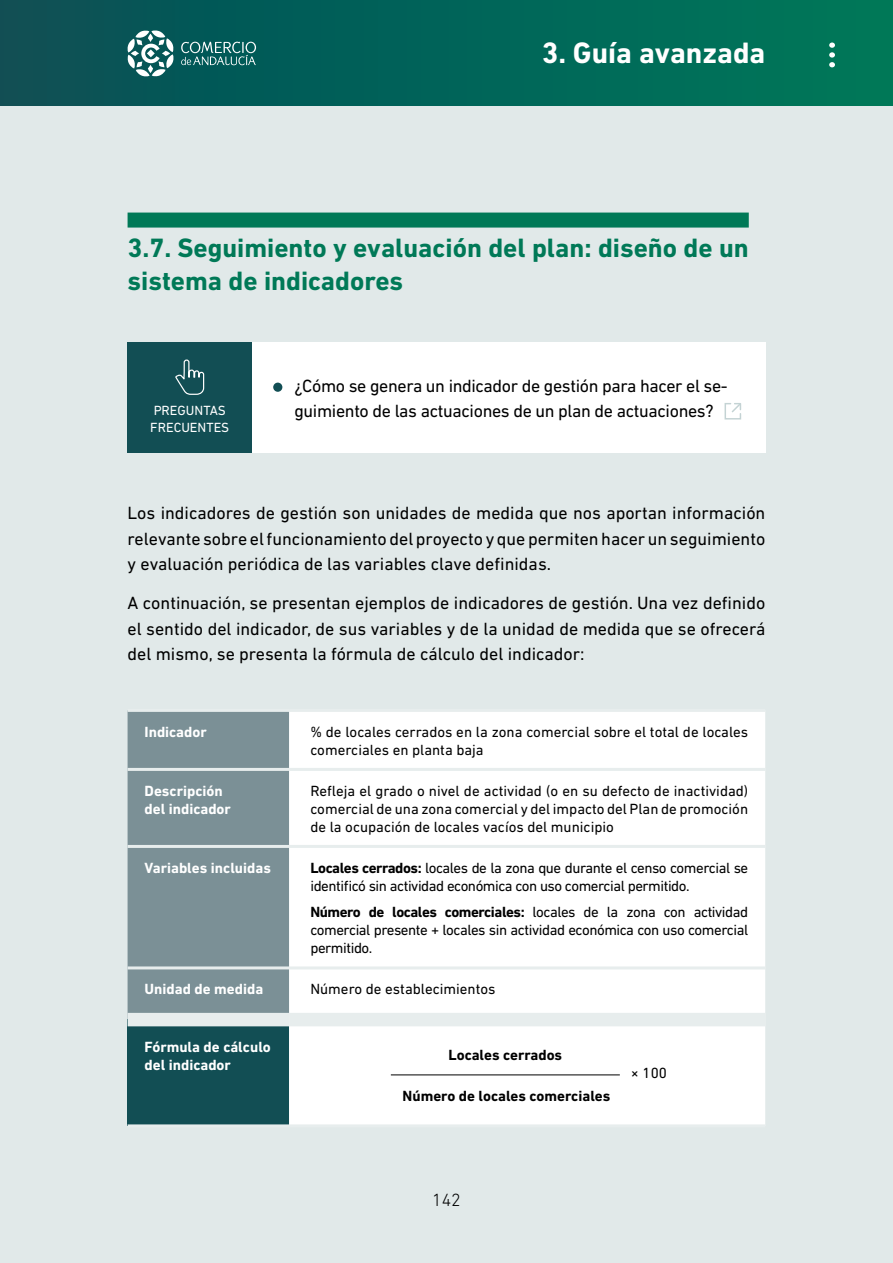
<style>
.page{position:relative;width:893px;height:1263px;background:#fff}
.page>*{position:absolute;margin:0;border:0;box-sizing:border-box;transform-origin:0 0}
.t1{font:700 30px "DIN Next LT Pro";color:#fff}
.t2{font:700 27px/32.4px "DIN Next LT Pro";color:#007957}
.t3{font:300 19.5px "DIN Next LT Pro";color:#000}
.t4{font:18px/25.5px "DIN Next LT Pro";letter-spacing:-.01em;color:#000;text-align:justify}
.t5{font:300 18px "DIN Next LT Pro";color:#000}
.t6{font:15px/18px "DIN Next LT Pro";letter-spacing:-.02em;color:#000;text-align:justify}
.t7{font:15px/18px "DIN Next LT Pro";color:#000}
.t8{font:700 15px/18px "DIN Next LT Pro";color:#fff}
.t9{font:700 15px "DIN Next LT Pro";color:#000}
.t10{font:13.5px/16.2px "DIN Next LT Pro";color:#fff}
.s1{font-weight:700}
</style>
<div class="page">
<div style="left:0;top:0;width:893px;height:106px;background:linear-gradient(to right,#084f56,#00795a)"></div>
<svg style="left:127px;top:30px;width:47px;height:47px"></svg>
<svg style="left:181px;top:42px;width:75px;height:23px"></svg>
<div style="left:0;top:106px;width:893px;height:1157px;background:#e1e9e9"></div>
<div style="left:128px;top:213px;width:621px;height:15px;background:#007957"></div>
<div style="left:128px;top:342px;width:124px;height:111px;background:#124e54"></div>
<div style="left:252px;top:342px;width:513px;height:111px;background:#fff"></div>
<svg style="left:175px;top:359px;width:30px;height:36px"></svg>
<div style="left:273px;top:383px;width:9px;height:9px;background:#124e54;border-radius:50%"></div>
<svg style="left:724px;top:403px;width:18px;height:17px"></svg>
<div style="left:128px;top:712px;width:161px;height:301px;background:#7b9096"></div>
<div style="left:289px;top:712px;width:476px;height:412px;background:#fff"></div>
<div style="left:128px;top:1019px;width:161px;height:107px;background:#124e54"></div>
<hr style="left:128px;top:709px;width:161px;height:3px;background:#e7eded">
<hr style="left:289px;top:709px;width:476px;height:3px;background:#e7eded">
<hr style="left:128px;top:768px;width:161px;height:3px;background:#e7eded">
<hr style="left:289px;top:768px;width:476px;height:3px;background:#e7eded">
<hr style="left:128px;top:845px;width:161px;height:3px;background:#e7eded">
<hr style="left:289px;top:845px;width:476px;height:3px;background:#e7eded">
<hr style="left:128px;top:966px;width:161px;height:3px;background:#e7eded">
<hr style="left:289px;top:966px;width:476px;height:3px;background:#e7eded">
<hr style="left:128px;top:1124px;width:161px;height:3px;background:#e7eded">
<hr style="left:289px;top:1124px;width:476px;height:3px;background:#e7eded">
<div style="left:128px;top:1013px;width:161px;height:13px;background:#e7eded"></div>
<div style="left:289px;top:1013px;width:476px;height:13px;background:#e7eded"></div>
<hr style="left:391px;top:1074px;width:229px;height:1px;background:#000">
<svg style="left:829px;top:43px;width:6px;height:24px"></svg>
<h1 class="t1" style="left:542px;top:35px;width:225px">3. Guía avanzada</h1>
<h2 class="t2" style="left:128px;top:232px;width:623px">3.7. Seguimiento y evaluación del plan: diseño de un sistema de indicadores</h2>
<p class="t10" style="left:150px;top:402px;width:80px">PREGUNTAS<br>FRECUENTES</p>
<p class="t4" style="left:294px;top:373px;width:435px">¿Cómo se genera un indicador de gestión para hacer el se&shy;guimiento de las actuaciones de un plan de actuaciones?</p>
<p class="t4" style="left:128px;top:500px;width:639px">Los indicadores de gestión son unidades de medida que nos aportan información relevante sobre el funcionamiento del proyecto y que permiten hacer un seguimiento y evaluación periódica de las variables clave definidas.</p>
<p class="t4" style="left:128px;top:590px;width:639px">A continuación, se presentan ejemplos de indicadores de gestión. Una vez definido el sentido del indicador, de sus variables y de la unidad de medida que se ofrecerá del mismo, se presenta la fórmula de cálculo del indicador:</p>
<p class="t8" style="left:145px;top:722px;width:64px">Indicador</p>
<p class="t7" style="left:310px;top:722px;width:439px">% de locales cerrados en la zona comercial sobre el total de locales comerciales en planta baja</p>
<p class="t8" style="left:145px;top:781px;width:88px">Descripción del indicador</p>
<p class="t6" style="left:310px;top:781px;width:439px">Refleja el grado o nivel de actividad (o en su defecto de inactividad) comercial de una zona comercial y del impacto del Plan de promoción de la ocupación de locales vacíos del municipio</p>
<p class="t8" style="left:145px;top:858px;width:128px">Variables incluidas</p>
<p class="t6" style="left:310px;top:858px;width:439px"><span class="s1">Locales cerrados:</span> locales de la zona que durante el censo comercial se identificó sin actividad económica con uso comercial permitido.</p>
<p class="t6" style="left:310px;top:903px;width:439px"><span class="s1">Número de locales comerciales:</span> locales de la zona con actividad comercial presente + locales sin actividad económica con uso comercial permitido.</p>
<p class="t8" style="left:145px;top:980px;width:120px">Unidad de medida</p>
<p class="t7" style="left:310px;top:980px;width:187px">Número de establecimientos</p>
<p class="t8" style="left:145px;top:1038px;width:128px">Fórmula de cálculo del indicador</p>
<p class="t9" style="left:448px;top:1046px;width:115px">Locales cerrados</p>
<p class="t9" style="left:403px;top:1087px;width:209px">Número de locales comerciales</p>
<p class="t6" style="left:631px;top:1064px;width:38px">× 100</p>
<p class="t5" style="left:432px;top:1189px;width:30px">142</p>
<p class="t3" style="left:431px;top:1199px;width:33px">142</p>
</div>
